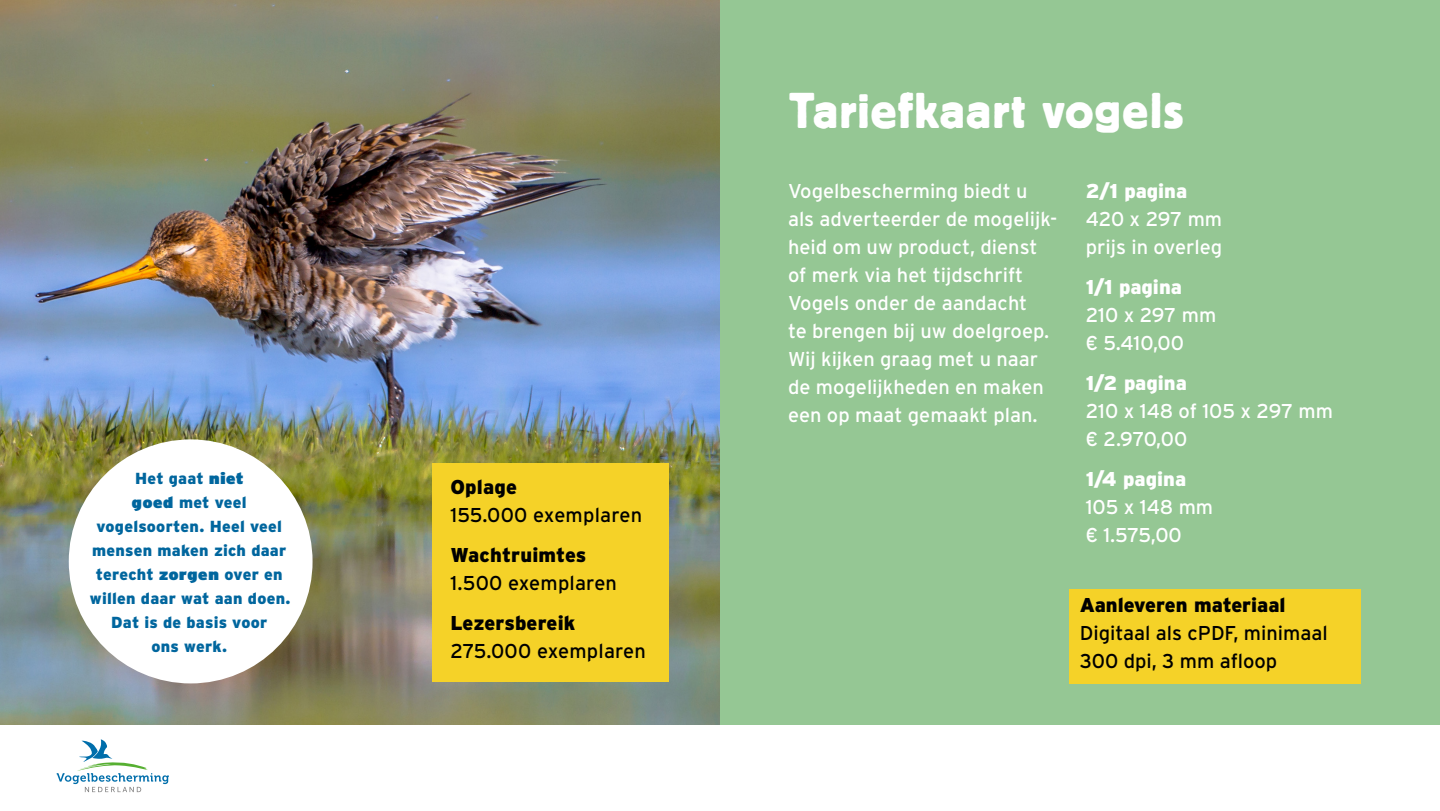
<style>
.page{position:relative;width:1440px;height:811px;background:#fff}
.page>*{position:absolute;margin:0;border:0;box-sizing:border-box;transform-origin:0 0}
.t1{font:50px "Block BE";letter-spacing:.03em;color:#fff}
.t2{font:20px/28px "Interstate";color:#fff}
.t3{font:20px/28px "Interstate";color:#000}
.t4{font:900 20px "Interstate";color:#000}
.t5{font:900 20px "Interstate";color:#fff}
.t6{font:900 16px/24px "Interstate";letter-spacing:.015em;color:#00669e;text-align:center}
.s1{font-style:inherit}
.s2{font-weight:900}
</style>
<div class="page">
<div style="left:0;top:0;width:1440px;height:737px;background:#95c794"></div>
<img style="left:0;top:0;width:720px;height:725px">
<div style="left:69px;top:439px;width:244px;height:244px;background:#fff;border-radius:50%"></div>
<div style="left:1069px;top:588px;width:292px;height:95px;background:#f5d228"></div>
<div style="left:432px;top:463px;width:236px;height:218px;background:#f5d228"></div>
<div style="left:0;top:725px;width:1440px;height:85px;background:#fff"></div>
<svg style="left:57px;top:739px;width:112px;height:52px"></svg>
<p class="t6" style="left:90px;top:465px;width:202px">Het gaat <span class="s1">niet<br>goed</span> met veel vogelsoorten. Heel veel mensen maken zich daar terecht <span class="s1">zorgen</span> over en willen daar wat aan doen.<br>Dat is de basis voor<br>ons werk.</p>
<p class="t4" style="left:450px;top:475px;width:68px">Oplage</p>
<p class="t3" style="left:450px;top:500px;width:193px">155.000 exemplaren</p>
<p class="t4" style="left:450px;top:543px;width:137px">Wachtruimtes</p>
<p class="t3" style="left:450px;top:568px;width:168px">1.500 exemplaren</p>
<p class="t4" style="left:450px;top:611px;width:126px">Lezersbereik</p>
<p class="t3" style="left:450px;top:636px;width:197px">275.000 exemplaren</p>
<p class="t1" style="left:789px;top:82px;width:396px">Tariefkaart vogels</p>
<p class="t2" style="left:788px;top:176px;width:271px">Vogelbescherming biedt u als adverteerder de mogelijk&shy;heid om uw product, dienst of merk via het tijdschrift<br>Vogels onder de aandacht<br>te brengen bij uw doelgroep.<br>Wij kijken graag met u naar de mogelijkheden en maken een op maat gemaakt plan.</p>
<p class="t5" style="left:1086px;top:179px;width:103px">2/1 pagina</p>
<p class="t2" style="left:1086px;top:204px;width:138px">420 x 297 mm</p>
<p class="t2" style="left:1086px;top:232px;width:138px">prijs in overleg</p>
<p class="t2" style="left:1086px;top:272px;width:132px"><span class="s2">1/1 pagina<br></span>210 x 297 mm € 5.410,00</p>
<p class="t5" style="left:1086px;top:371px;width:103px">1/2 pagina</p>
<p class="t2" style="left:1086px;top:396px;width:249px">210 x 148 of 105 x 297 mm € 2.970,00</p>
<p class="t5" style="left:1086px;top:467px;width:102px">1/4 pagina</p>
<p class="t2" style="left:1086px;top:492px;width:129px">105 x 148 mm € 1.575,00</p>
<p class="t4" style="left:1080px;top:593px;width:207px">Aanleveren materiaal</p>
<p class="t3" style="left:1080px;top:619px;width:249px">Digitaal als cPDF, minimaal<br>300 dpi, 3 mm afloop</p>
</div>
